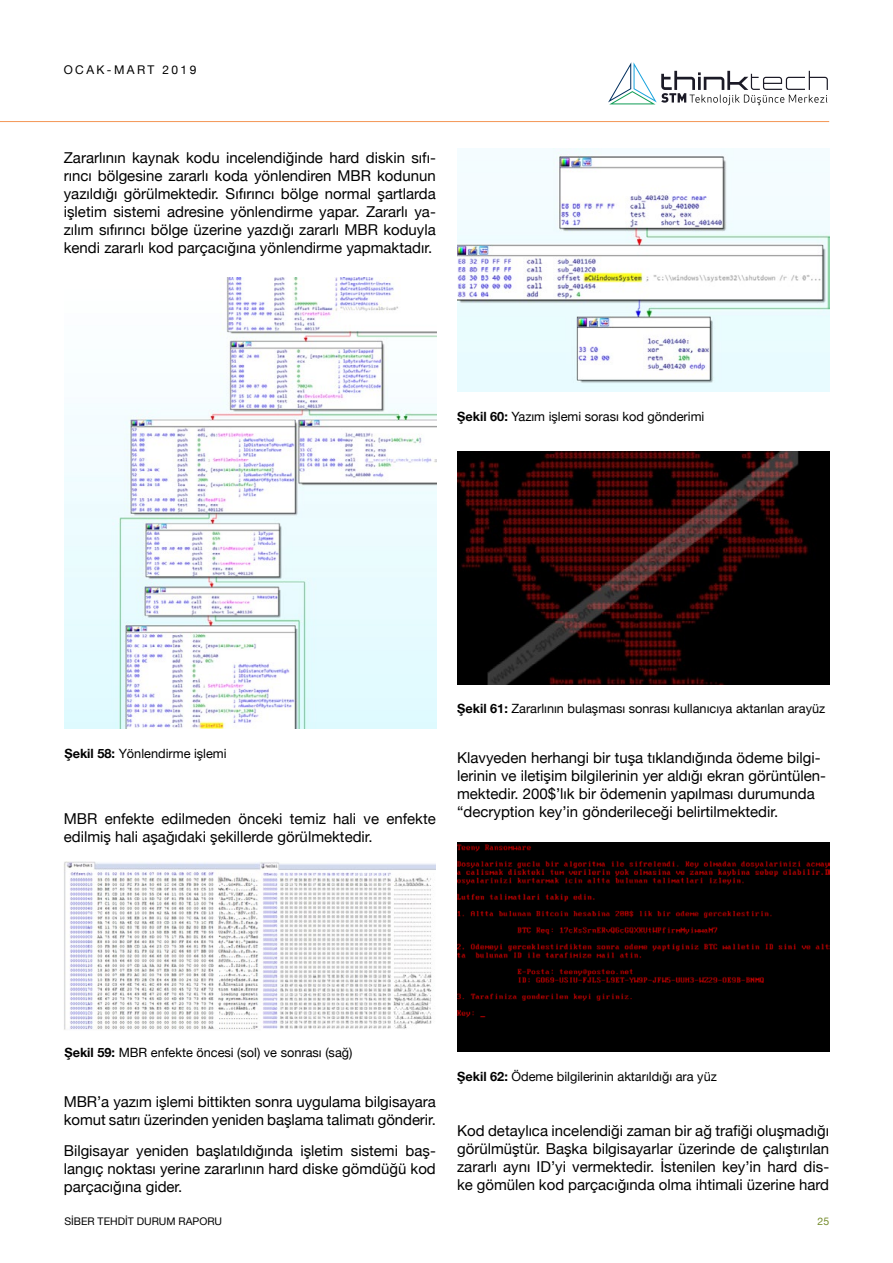
<style>
.page{position:relative;width:893px;height:1263px;background:#fff}
.page>*{position:absolute;margin:0;border:0;box-sizing:border-box;transform-origin:0 0}
.t1{font:15px/18px "Helvetica Neue";color:#000;text-align:justify}
.t2{font:12.75px "Helvetica Neue";color:#000}
.t3{font:12px "Helvetica Neue";letter-spacing:.2em;color:#000}
.t4{font:10.5px "Helvetica Neue";color:#000}
.t5{font:10.5px "Helvetica Neue";color:#768d2e}
.s1{font-weight:700}
</style>
<div class="page">
<hr style="left:0;top:121px;width:829px;height:1px;background:#f49655">
<svg style="left:608px;top:62px;width:220px;height:43px"></svg>
<img style="left:64px;top:278px;width:372px;height:450px">
<img style="left:64px;top:862px;width:372px;height:168px">
<img style="left:457px;top:149px;width:372px;height:242px">
<img style="left:457px;top:451px;width:372px;height:233px">
<img style="left:457px;top:842px;width:372px;height:210px">
<p class="t3" style="left:64px;top:61px;width:134px">OCAK-MART 2019</p>
<p class="t1" style="left:64px;top:150px;width:374px">Zararlının kaynak kodu incelendiğinde hard diskin sıfı&shy;rıncı bölgesine zararlı koda yönlendiren MBR kodunun yazıldığı görülmektedir. Sıfırıncı bölge normal şartlarda işletim sistemi adresine yönlendirme yapar. Zararlı ya&shy;zılım sıfırıncı bölge üzerine yazdığı zararlı MBR koduyla kendi zararlı kod parçacığına yönlendirme yapmaktadır.</p>
<p class="t2" style="left:457px;top:407px;width:249px"><span class="s1">Şekil 60:</span> Yazım işlemi sorası kod gönderimi</p>
<p class="t2" style="left:64px;top:744px;width:164px"><span class="s1">Şekil 58:</span> Yönlendirme işlemi</p>
<p class="t1" style="left:64px;top:810px;width:374px">MBR enfekte edilmeden önceki temiz hali ve enfekte edilmiş hali aşağıdaki şekillerde görülmektedir.</p>
<p class="t2" style="left:457px;top:699px;width:370px"><span class="s1">Şekil 61:</span> Zararlının bulaşması sonrası kullanıcıya aktarılan arayüz</p>
<p class="t1" style="left:457px;top:749px;width:370px;text-align:left">Klavyeden herhangi bir tuşa tıklandığında ödeme bilgi&shy;lerinin ve iletişim bilgilerinin yer aldığı ekran görüntülen&shy;mektedir. 200$’lık bir ödemenin yapılması durumunda “decryption key’in gönderileceği belirtilmektedir.</p>
<p class="t2" style="left:64px;top:1043px;width:290px"><span class="s1">Şekil 59:</span> MBR enfekte öncesi (sol) ve sonrası (sağ)</p>
<p class="t1" style="left:64px;top:1093px;width:374px">MBR’a yazım işlemi bittikten sonra uygulama bilgisayara komut satırı üzerinden yeniden başlama talimatı gönderir.</p>
<p class="t1" style="left:64px;top:1142px;width:374px">Bilgisayar yeniden başlatıldığında işletim sistemi baş&shy;langıç noktası yerine zararlının hard diske gömdüğü kod parçacığına gider.</p>
<p class="t2" style="left:457px;top:1067px;width:261px"><span class="s1">Şekil 62:</span> Ödeme bilgilerinin aktarıldığı ara yüz</p>
<p class="t1" style="left:457px;top:1122px;width:374px">Kod detaylıca incelendiği zaman bir ağ trafiği oluşmadığı görülmüştür. Başka bilgisayarlar üzerinde de çalıştırılan zararlı aynı ID’yi vermektedir. İstenilen key’in hard dis&shy;ke gömülen kod parçacığında olma ihtimali üzerine hard</p>
<p class="t4" style="left:64px;top:1214px;width:159px">SİBER TEHDİT DURUM RAPORU</p>
<p class="t5" style="left:817px;top:1214px;width:13px">25</p>
</div>
